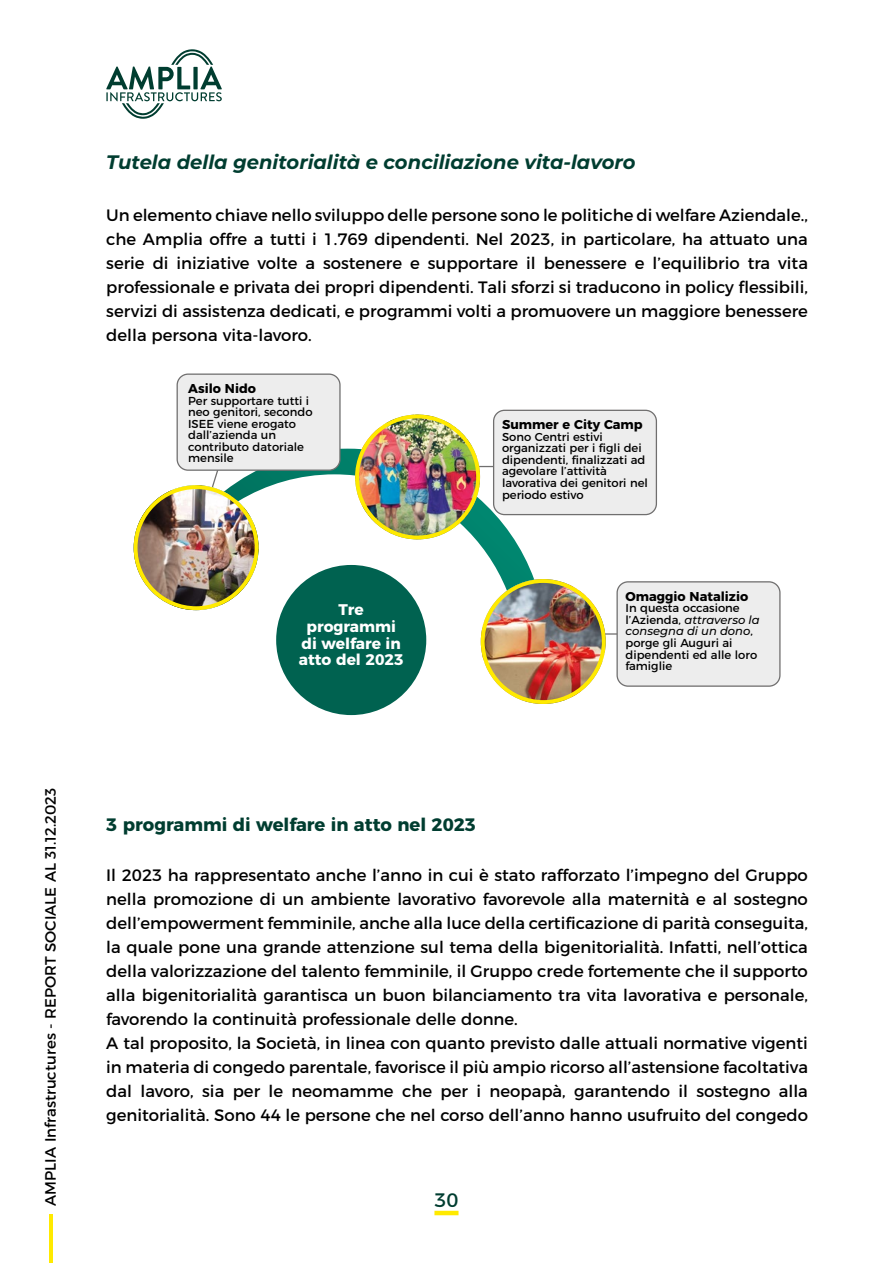
<style>
.page{position:relative;width:893px;height:1263px;background:#fff}
.page>*{position:absolute;margin:0;border:0;box-sizing:border-box;transform-origin:0 0}
.t1{font:italic 700 19.5px "Montserrat";color:#003d30}
.t2{font:19.5px "Montserrat";color:#003d30}
.t3{font:700 18px "Montserrat";color:#003d30}
.t4{font:16.5px/24px "Montserrat";color:#000;text-align:justify}
.t5{font:700 15.45px/16.6px "Montserrat";color:#fff;text-align:center}
.t6{font:15px "Montserrat";color:#000}
.t7{font:700 12.9px "Montserrat";color:#000}
.t8{font:11.55px/11.6px "Montserrat";color:#000}
.s1{font-weight:500;font-style:italic}
</style>
<div class="page">
<hr style="left:434px;top:1211px;width:24px;height:4px;background:#ffea00">
<svg style="left:106px;top:49px;width:116px;height:70px"></svg>
<hr style="left:49px;top:1214px;width:3px;height:49px;background:#ffea00">
<div style="left:276px;top:565px;width:150px;height:150px;background:#006250;border-radius:50%"></div>
<svg style="left:176px;top:449px;width:358px;height:149px"></svg>
<div style="left:177px;top:374px;width:163px;height:96px;background:#ededed;border-radius:11px"></div>
<div style="left:177px;top:373px;width:164px;height:98px;border:1px solid #706f6f;border-radius:11px"></div>
<div style="left:494px;top:410px;width:162px;height:105px;background:#ededed;border-radius:11px"></div>
<div style="left:493px;top:410px;width:164px;height:105px;border:1px solid #706f6f;border-radius:11px"></div>
<div style="left:617px;top:582px;width:163px;height:104px;background:#ededed;border-radius:11px"></div>
<div style="left:616px;top:581px;width:165px;height:106px;border:1px solid #706f6f;border-radius:11px"></div>
<img style="left:134px;top:485px;width:125px;height:125px">
<img style="left:355px;top:414px;width:125px;height:125px">
<img style="left:481px;top:579px;width:125px;height:125px">
<p class="t6" style="left:39px;top:1205px;width:419px;rotate:-90deg">AMPLIA Infrastructures - REPORT SOCIALE AL 31.12.2023</p>
<p class="t1" style="left:106px;top:148px;width:531px">Tutela della genitorialità e conciliazione vita-lavoro</p>
<p class="t4" style="left:106px;top:202px;width:703px">Un elemento chiave nello sviluppo delle persone sono le politiche di welfare Aziendale., che Amplia offre a tutti i 1.769 dipendenti. Nel 2023, in particolare, ha attuato una serie di iniziative volte a sostenere e supportare il benessere e l’equilibrio tra vita professionale e privata dei propri dipendenti. Tali sforzi si traducono in policy flessibili, servizi di assistenza dedicati, e programmi volti a promuovere un maggiore benessere della persona vita-lavoro.</p>
<p class="t7" style="left:188px;top:378px;width:69px">Asilo Nido</p>
<p class="t8" style="left:188px;top:394px;width:126px">Per supportare tutti i neo genitori, secondo<br>ISEE viene erogato dall’azienda un contributo datoriale mensile</p>
<p class="t7" style="left:502px;top:414px;width:142px">Summer e City Camp</p>
<p class="t8" style="left:502px;top:430px;width:147px">Sono Centri estivi organizzati per i figli dei dipendenti, finalizzati ad agevolare l’attività lavorativa dei genitori nel periodo estivo</p>
<p class="t5" style="left:299px;top:600px;width:106px">Tre programmi di welfare in atto del 2023</p>
<p class="t7" style="left:626px;top:586px;width:124px">Omaggio Natalizio</p>
<p class="t8" style="left:626px;top:601px;width:136px">In questa occasione l’Azienda, <span class="s1">attraverso la consegna di un dono</span>, porge gli Auguri ai dipendenti ed alle loro famiglie</p>
<p class="t3" style="left:106px;top:810px;width:370px">3 programmi di welfare in atto nel 2023</p>
<p class="t4" style="left:106px;top:862px;width:703px;text-align:left">Il 2023 ha rappresentato anche l’anno in cui è stato rafforzato l’impegno del Gruppo nella promozione di un ambiente lavorativo favorevole alla maternità e al sostegno dell’empowerment femminile, anche alla luce della certificazione di parità conseguita, la quale pone una grande attenzione sul tema della bigenitorialità. Infatti, nell’ottica della valorizzazione del talento femminile, il Gruppo crede fortemente che il supporto alla bigenitorialità garantisca un buon bilanciamento tra vita lavorativa e personale, favorendo la continuità professionale delle donne.<br>A tal proposito, la Società, in linea con quanto previsto dalle attuali normative vigenti in materia di congedo parentale, favorisce il più ampio ricorso all’astensione facoltativa dal lavoro, sia per le neomamme che per i neopapà, garantendo il sostegno alla genitorialità. Sono 44 le persone che nel corso dell’anno hanno usufruito del congedo</p>
<p class="t2" style="left:434px;top:1184px;width:26px">30</p>
</div>
